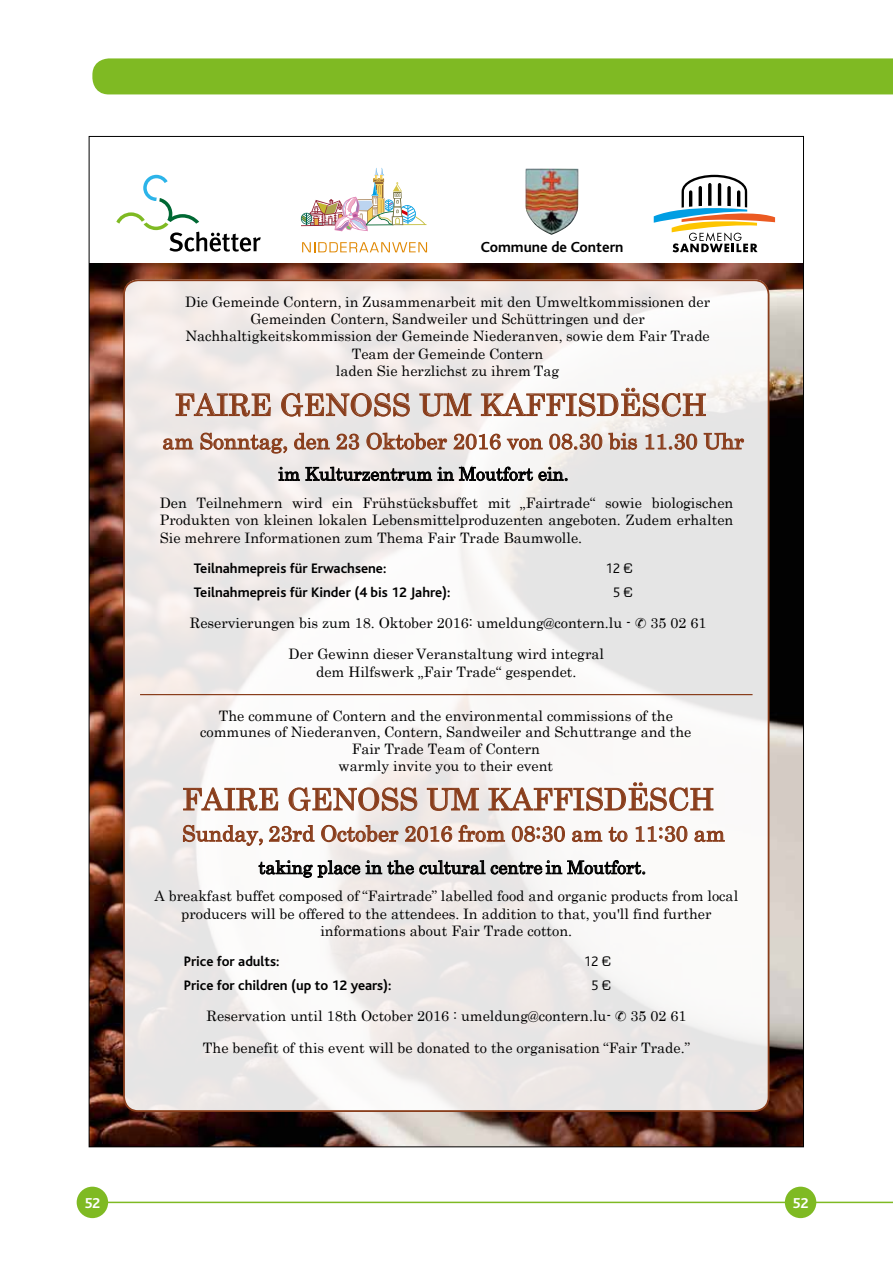
<style>
.page{position:relative;width:893px;height:1263px;background:#fff}
.page>*{position:absolute;margin:0;border:0;box-sizing:border-box;transform-origin:0 0}
.t1{font:30px "Century";color:#893d1b}
.t2{font:21.6px "Century";color:#893d1b}
.t3{font:18px "Century";color:#000}
.t4{font:700 15.3px "Bliss";color:#000}
.t5{font:700 15px "Bliss";color:#fff}
.t6{font:14.4px/17.2px "Century";color:#000;text-align:center}
.t7{font:700 14.4px "Bliss";color:#000}
.t8{font:300 14.4px "Bliss";color:#000}
.s1{font-family:"Eurostile";font-weight:400}
</style>
<div class="page">
<div style="left:92px;top:58px;width:801px;height:36px;background:#7fba23"></div>
<hr style="left:102px;top:1201px;width:791px;height:2px;background:#7fba23">
<div style="left:77px;top:1187px;width:31px;height:31px;background:#7fba23;border-radius:50%"></div>
<div style="left:785px;top:1187px;width:31px;height:31px;background:#7fba23;border-radius:50%"></div>
<img style="left:91px;top:263px;width:711px;height:882px">
<svg style="left:124px;top:279px;width:645px;height:832px"></svg>
<svg style="left:175px;top:392px;width:96px;height:25px;background:#d3bbb0"></svg>
<svg style="left:281px;top:393px;width:129px;height:24px;background:#d3bab0"></svg>
<svg style="left:419px;top:390px;width:53px;height:27px"></svg>
<svg style="left:480px;top:387px;width:226px;height:30px"></svg>
<svg style="left:163px;top:438px;width:30px;height:12px"></svg>
<svg style="left:200px;top:432px;width:87px;height:22px;background:#d4bcb2"></svg>
<svg style="left:294px;top:433px;width:36px;height:17px"></svg>
<svg style="left:336px;top:433px;width:23px;height:17px"></svg>
<svg style="left:366px;top:432px;width:81px;height:18px"></svg>
<svg style="left:453px;top:433px;width:48px;height:17px"></svg>
<svg style="left:507px;top:438px;width:36px;height:12px"></svg>
<svg style="left:549px;top:433px;width:53px;height:17px"></svg>
<svg style="left:608px;top:432px;width:29px;height:18px"></svg>
<svg style="left:645px;top:433px;width:52px;height:17px"></svg>
<svg style="left:704px;top:433px;width:40px;height:17px"></svg>
<svg style="left:278px;top:465px;width:290px;height:16px;background:#a2a09f"></svg>
<hr style="left:140px;top:694px;width:612px;height:1px;background:#893d1b">
<svg style="left:183px;top:787px;width:96px;height:24px"></svg>
<svg style="left:288px;top:787px;width:130px;height:24px"></svg>
<svg style="left:426px;top:784px;width:53px;height:27px"></svg>
<svg style="left:488px;top:782px;width:226px;height:29px"></svg>
<svg style="left:183px;top:825px;width:80px;height:21px"></svg>
<svg style="left:269px;top:825px;width:46px;height:17px"></svg>
<svg style="left:321px;top:825px;width:78px;height:17px"></svg>
<svg style="left:405px;top:826px;width:47px;height:16px"></svg>
<svg style="left:458px;top:825px;width:47px;height:17px"></svg>
<svg style="left:512px;top:826px;width:53px;height:16px"></svg>
<svg style="left:572px;top:830px;width:30px;height:12px"></svg>
<svg style="left:608px;top:827px;width:20px;height:15px"></svg>
<svg style="left:635px;top:826px;width:53px;height:16px"></svg>
<svg style="left:694px;top:830px;width:31px;height:12px"></svg>
<svg style="left:258px;top:858px;width:387px;height:20px"></svg>
<svg style="left:116px;top:175px;width:145px;height:77px"></svg>
<img style="left:525px;top:168px;width:3px;height:47px">
<svg style="left:654px;top:175px;width:121px;height:77px"></svg>
<img style="left:301px;top:168px;width:125px;height:63px">
<svg style="left:302px;top:242px;width:125px;height:10px"></svg>
<p class="t4" style="left:481px;top:239px;width:144px">Commune de Contern</p>
<p class="t6" style="left:185px;top:292px;width:526px">Die Gemeinde Contern, in Zusammenarbeit mit den Umweltkommissionen der Gemeinden Contern, Sandweiler und Schüttringen und der Nachhaltigkeitskommission der Gemeinde Niederanven, sowie dem Fair Trade Team der Gemeinde Contern<br>laden Sie herzlichst zu ihrem Tag</p>
<h1 class="t1" style="left:175px;top:379px;width:534px">FAIRE GENOSS UM KAFFISDËSCH</h1>
<h2 class="t2" style="left:162px;top:423px;width:583px">am Sonntag, den 23 Oktober 2016 von 08.30 bis 11.30 Uhr</h2>
<p class="t3" style="left:278px;top:459px;width:292px">im Kulturzentrum in Moutfort ein.</p>
<p class="t6" style="left:160px;top:493px;width:575px;text-align:justify">Den Teilnehmern wird ein Frühstücksbuffet mit „Fairtrade“ sowie biologischen Produkten von kleinen lokalen Lebensmittelproduzenten angeboten. Zudem erhalten Sie mehrere Informationen zum Thema Fair Trade Baumwolle.</p>
<p class="t7" style="left:194px;top:561px;width:194px">Teilnahmepreis für Erwachsene:</p>
<p class="t8" style="left:605px;top:560px;width:29px">12 <span class="s1">€</span></p>
<p class="t7" style="left:194px;top:585px;width:258px">Teilnahmepreis für Kinder (4 bis 12 Jahre):</p>
<p class="t8" style="left:613px;top:585px;width:21px">5 <span class="s1">€</span></p>
<p class="t6" style="left:190px;top:606px;width:518px;line-height:30.9px">Reservierungen bis zum 18. Oktober 2016: umeldung@contern.lu - ✆ 35 02 61<br>Der Gewinn dieser Veranstaltung wird integral</p>
<p class="t6" style="left:316px;top:661px;width:262px">dem Hilfswerk „Fair Trade“ gespendet.</p>
<p class="t6" style="left:200px;top:706px;width:493px;line-height:16.8px">The commune of Contern and the environmental commissions of the communes of Niederanven, Contern, Sandweiler and Schuttrange and the Fair Trade Team of Contern<br>warmly invite you to their event</p>
<h1 class="t1" style="left:182px;top:774px;width:534px">FAIRE GENOSS UM KAFFISDËSCH</h1>
<h2 class="t2" style="left:182px;top:815px;width:544px">Sunday, 23rd October 2016 from 08:30 am to 11:30 am</h2>
<p class="t3" style="left:258px;top:852px;width:389px">taking place in the cultural centre in Moutfort.</p>
<p class="t6" style="left:154px;top:886px;width:585px">A breakfast buffet composed of “Fairtrade” labelled food and organic products from local producers will be offered to the attendees. In addition to that, you'll find further informations about Fair Trade cotton.</p>
<p class="t7" style="left:184px;top:954px;width:97px">Price for adults:</p>
<p class="t8" style="left:584px;top:954px;width:29px">12 <span class="s1">€</span></p>
<p class="t7" style="left:184px;top:978px;width:209px">Price for children (up to 12 years):</p>
<p class="t8" style="left:591px;top:978px;width:21px">5 <span class="s1">€</span></p>
<p class="t6" style="left:203px;top:999px;width:489px;line-height:31.5px;text-align:left">Reservation until 18th October 2016 : umeldung@contern.lu- ✆ 35 02 61<br>The benefit of this event will be donated to the organisation “Fair Trade.”</p>
<p class="t5" style="left:84px;top:1195px;width:17px">52</p>
<p class="t5" style="left:793px;top:1195px;width:17px">52</p>
</div>
